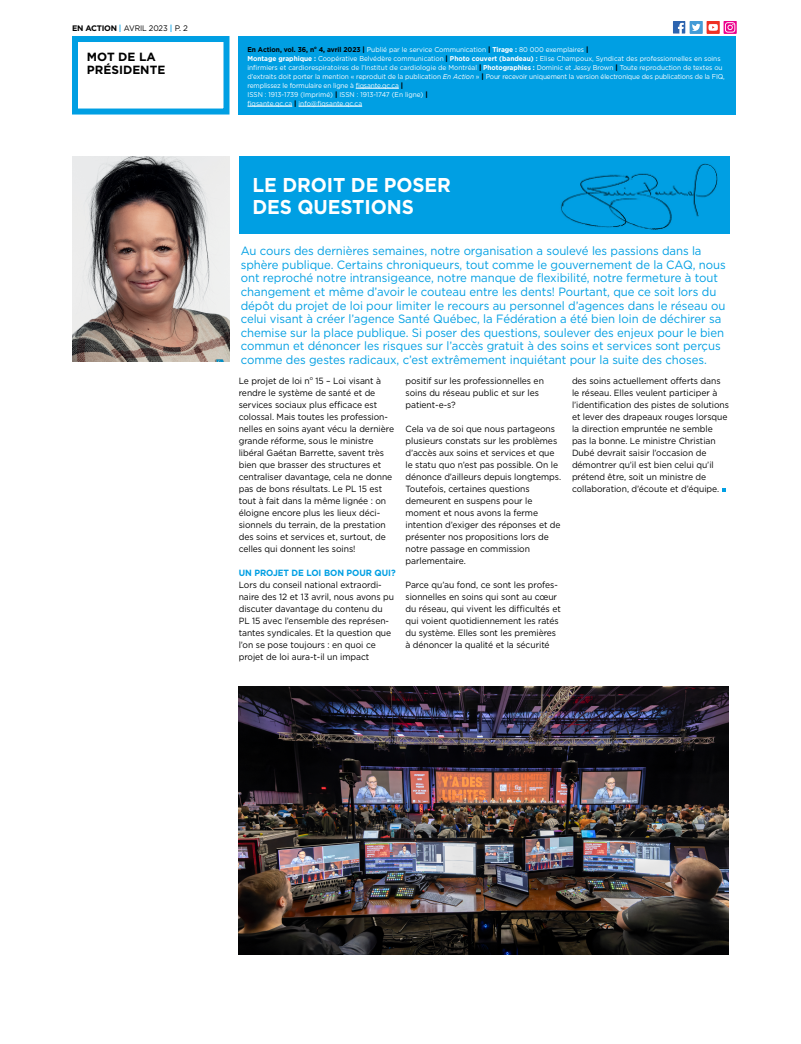
<style>
.page{position:relative;width:801px;height:1044px;background:#fff}
.page>*{position:absolute;margin:0;border:0;box-sizing:border-box;transform-origin:0 0}
.t1{font:700 20px/22px "Gotham";letter-spacing:-.005em;color:#fff;scale:.95 1}
.t2{font:12px/13.6px "Gotham";letter-spacing:-.005em;color:#009fe3;scale:.95 1}
.t3{font:700 11.9px/13.6px "Gotham";color:#000}
.t4{font:9px/12px "Gotham";letter-spacing:-.005em;color:#000;scale:.95 1}
.t5{font:700 9px "Gotham";letter-spacing:-.005em;color:#009fe3;scale:.95 1}
.t6{font:8px "Gotham";letter-spacing:-.015em;color:#000;scale:.95 1}
.t7{font:7px/9px "Gotham";letter-spacing:-.01em;color:#fff;scale:.95 1}
.s1{font-weight:700}
.s2{font-weight:500;color:#009fe3}
.s3{font-weight:700;color:#000}
.s4{font-weight:900;color:#000}
.s5{font-style:italic}
</style>
<div class="page">
<div style="left:238px;top:36px;width:498px;height:79px;background:#009fe3"></div>
<hr style="left:356px;top:88px;width:43px;height:1px;background:#fff">
<hr style="left:248px;top:106px;width:44px;height:1px;background:#fff">
<hr style="left:299px;top:106px;width:63px;height:1px;background:#fff">
<div style="left:72px;top:36px;width:158px;height:79px;border:6px solid #009fe3"></div>
<div style="left:239px;top:156px;width:491px;height:78px;background:#009fe3"></div>
<img style="left:561px;top:163px;width:156px;height:66px">
<img style="left:72px;top:156px;width:158px;height:206px">
<svg style="left:722px;top:488px;width:4px;height:4px"></svg>
<div style="left:690px;top:21px;width:13px;height:13px;background:#439bd6"></div>
<svg style="left:692px;top:24px;width:9px;height:7px"></svg>
<svg style="left:673px;top:21px;width:13px;height:13px"></svg>
<div style="left:707px;top:21px;width:13px;height:13px;background:#ee3124"></div>
<svg style="left:709px;top:24px;width:9px;height:7px"></svg>
<svg style="left:724px;top:21px;width:13px;height:13px"></svg>
<svg style="left:725px;top:22px;width:10px;height:11px"></svg>
<img style="left:238px;top:686px;width:491px;height:268px">
<p class="t6" style="left:72px;top:23px;width:124px"><span class="s1">EN ACTION</span> <span class="s2">|</span> AVRIL 2023 <span class="s2">|</span> P. 2</p>
<h3 class="t3" style="left:87px;top:49px;width:80px">MOT DE LA<br>PRÉSIDENTE</h3>
<p class="t7" style="left:248px;top:44px;width:504px"><span class="s3">En Action, vol. 36, n</span><sup>o</sup> <span class="s3">4, avril 2023</span> <span class="s4">|</span> Publié par le service Communication <span class="s4">|</span> <span class="s1">Tirage :</span> 80 000 exemplaires <span class="s4">|<br></span><span class="s1">Montage graphique :</span> Coopérative Belvédère communication <span class="s4">|</span> <span class="s1">Photo couvert (bandeau) :</span> Elise Champoux, Syndicat des professionnelles en soins infirmiers et cardiorespiratoires de l’Institut de cardiologie de Montréal <span class="s4">|</span> <span class="s1">Photographies :</span> Dominic et Jessy Brown <span class="s4">|</span> Toute reproduction de textes ou d’extraits doit porter la mention « reproduit de la publication <span class="s5">En Action</span> » <span class="s4">|</span> Pour recevoir uniquement la version électronique des publications de la FIQ, remplissez le formulaire en ligne à fiqsante.qc.ca <span class="s4">|<br></span>ISSN : 1913-1739 (Imprimé) <span class="s4">|</span> ISSN : 1913-1747 (En ligne) <span class="s4">|<br></span>fiqsante.qc.ca <span class="s4">|</span> info@fiqsante.qc.ca</p>
<h1 class="t1" style="left:252px;top:174px;width:210px">LE DROIT DE POSER<br>DES QUESTIONS</h1>
<p class="t2" style="left:241px;top:244px;width:512px">Au cours des dernières semaines, notre organisation a soulevé les passions dans la sphère publique. Certains chroniqueurs, tout comme le gouvernement de la CAQ, nous ont reproché notre intransigeance, notre manque de flexibilité, notre fermeture à tout changement et même d’avoir le couteau entre les dents! Pourtant, que ce soit lors du dépôt du projet de loi pour limiter le recours au personnel d’agences dans le réseau ou celui visant à créer l’agence Santé Québec, la Fédération a été bien loin de déchirer sa chemise sur la place publique. Si poser des questions, soulever des enjeux pour le bien commun et dénoncer les risques sur l’accès gratuit à des soins et services sont perçus comme des gestes radicaux, c’est extrêmement inquiétant pour la suite des choses.</p>
<p class="t4" style="left:239px;top:375px;width:165px">Le projet de loi n<sup>o</sup> 15 – Loi visant à rendre le système de santé et de services sociaux plus efficace est colossal. Mais toutes les profession&shy;nelles en soins ayant vécu la dernière grande réforme, sous le ministre libéral Gaétan Barrette, savent très bien que brasser des structures et centraliser davantage, cela ne donne pas de bons résultats. Le PL 15 est tout à fait dans la même lignée : on éloigne encore plus les lieux déci&shy;sionnels du terrain, de la prestation des soins et services et, surtout, de celles qui donnent les soins!</p>
<p class="t5" style="left:239px;top:567px;width:167px">UN PROJET DE LOI BON POUR QUI?</p>
<p class="t4" style="left:239px;top:579px;width:165px">Lors du conseil national extraordi&shy;naire des 12 et 13 avril, nous avons pu discuter davantage du contenu du PL 15 avec l’ensemble des représen&shy;tantes syndicales. Et la question que l’on se pose toujours : en quoi ce projet de loi aura-t-il un impact</p>
<p class="t4" style="left:406px;top:375px;width:147px">positif sur les professionnelles en soins du réseau public et sur les patient-e-s?</p>
<p class="t4" style="left:406px;top:423px;width:165px">Cela va de soi que nous partageons plusieurs constats sur les problèmes d’accès aux soins et services et que le statu quo n’est pas possible. On le dénonce d’ailleurs depuis longtemps.<br>Toutefois, certaines questions demeurent en suspens pour le moment et nous avons la ferme intention d’exiger des réponses et de présenter nos propositions lors de notre passage en commission parlementaire.</p>
<p class="t4" style="left:406px;top:579px;width:165px">Parce qu’au fond, ce sont les profes&shy;sionnelles en soins qui sont au cœur du réseau, qui vivent les difficultés et qui voient quotidiennement les ratés du système. Elles sont les premières à dénoncer la qualité et la sécurité</p>
<p class="t4" style="left:572px;top:375px;width:167px">des soins actuellement offerts dans le réseau. Elles veulent participer à l’identification des pistes de solutions et lever des drapeaux rouges lorsque la direction empruntée ne semble pas la bonne. Le ministre Christian Dubé devrait saisir l’occasion de démontrer qu’il est bien celui qu’il prétend être, soit un ministre de collaboration, d’écoute et d’équipe.</p>
</div>
